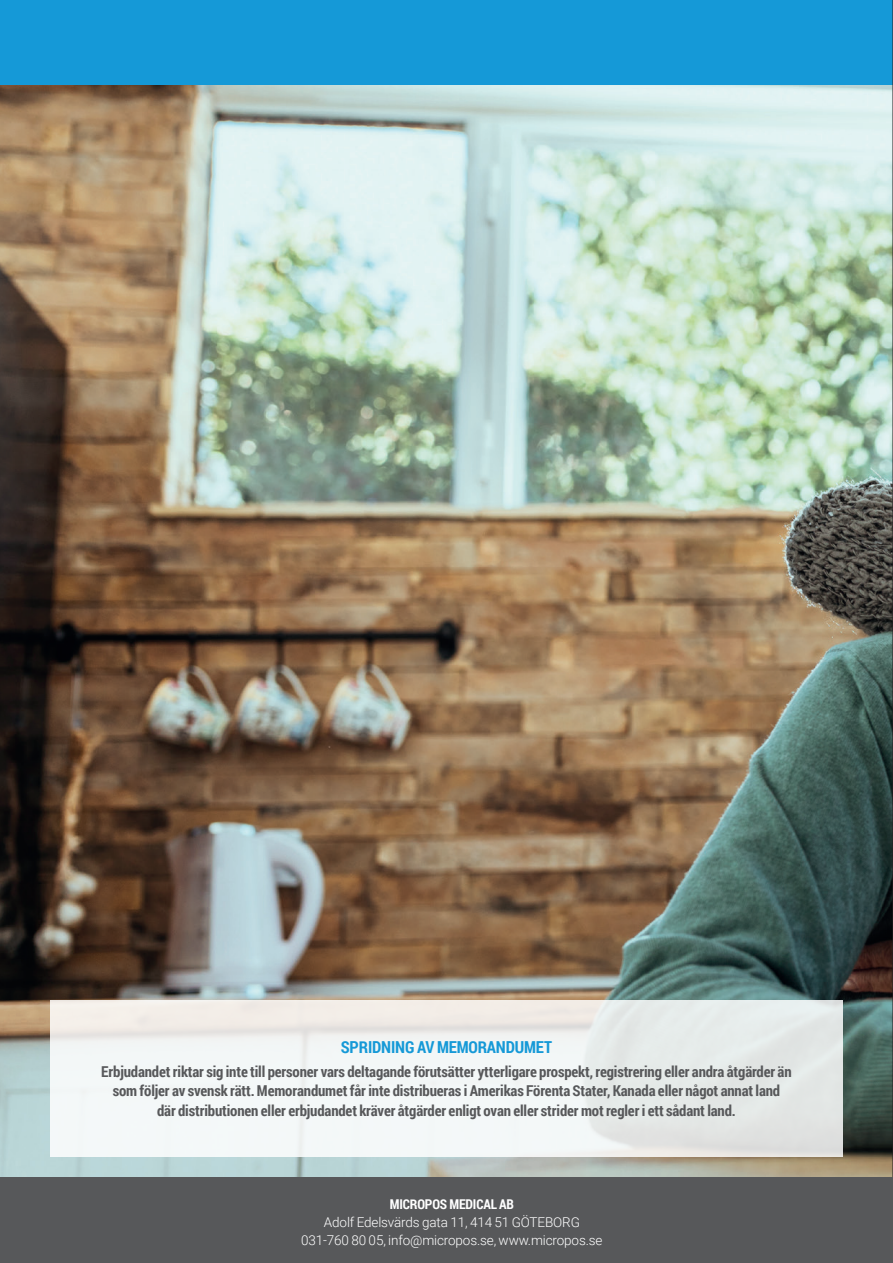
<style>
.page{position:relative;width:893px;height:1263px;background:#fff}
.page>*{position:absolute;margin:0;border:0;box-sizing:border-box;transform-origin:0 0}
.t1{font:700 16.5px "Roboto Condensed";letter-spacing:-.01em;color:#1599d7}
.t2{font:700 15px/19.5px "Roboto Condensed";letter-spacing:-.01em;color:#57585a;text-align:center}
.t3{font:300 13.5px/18px "Roboto";letter-spacing:-.01em;color:#fff;text-align:center}
.t4{font:700 13.5px "Roboto Condensed";letter-spacing:-.01em;color:#fff}
</style>
<div class="page">
<img style="left:0;top:0;width:893px;height:1178px">
<svg style="left:50px;top:1000px;width:793px;height:157px;fill:#f2f4f3"></svg>
<div style="left:0;top:1178px;width:893px;height:85px;background:#57585a"></div>
<p class="t1" style="left:341px;top:1035px;width:213px">SPRIDNING AV MEMORANDUMET</p>
<p class="t2" style="left:101px;top:1061px;width:692px">Erbjudandet riktar sig inte till personer vars deltagande förutsätter ytterligare prospekt, registrering eller andra åtgärder än som följer av svensk rätt. Memorandumet får inte distribueras i Amerikas Förenta Stater, Kanada eller något annat land<br>där distributionen eller erbjudandet kräver åtgärder enligt ovan eller strider mot regler i ett sådant land.</p>
<p class="t4" style="left:390px;top:1194px;width:126px">MICROPOS MEDICAL AB</p>
<p class="t3" style="left:301px;top:1212px;width:303px">Adolf Edelsvärds gata 11, 414 51 GÖTEBORG<br>031-760 80 05, info@micropos.se, www.micropos.se</p>
</div>
